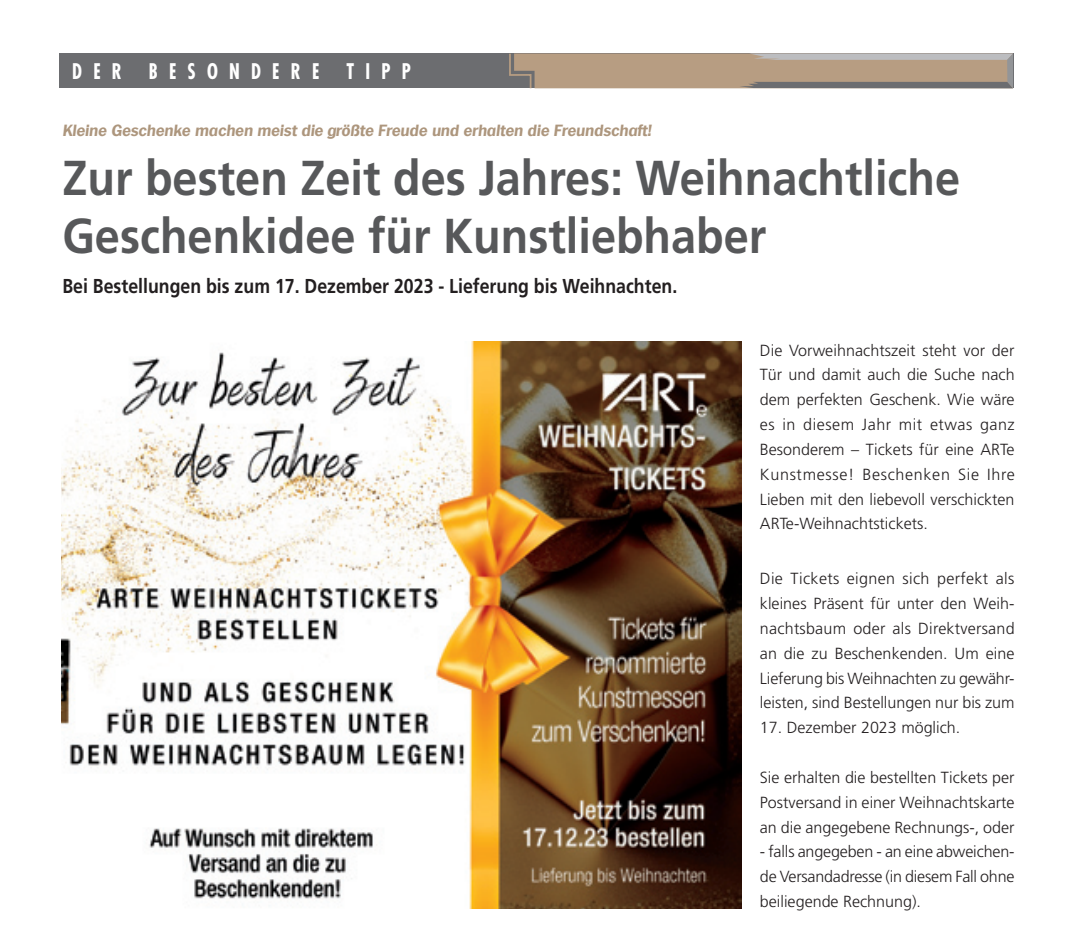
<style>
.page{position:relative;width:1087px;height:945px;background:#fff}
.page>*{position:absolute;margin:0;border:0;box-sizing:border-box;transform-origin:0 0}
.t1{font:700 49px/58.8px "Frutiger";color:#57585a;scale:.92 1}
.t2{font:700 condensed 21px "Futura";letter-spacing:.6em;color:#fff;scale:.89 1}
.t3{font:700 20.12px "Frutiger";color:#231f20;scale:.88 1}
.t4{font:300 16.1px/24.8px "Frutiger";color:#231f20;text-align:justify}
.t5{font:italic 700 15.75px "Futon";color:#ad967d}
</style>
<div class="page">
<div style="left:59px;top:54px;width:954px;height:34px;background:#6c6d70"></div>
<svg style="left:508px;top:53px;width:505px;height:36px;background:#ae9b87"></svg>
<img style="left:62px;top:341px;width:680px;height:567px">
<h2 class="t2" style="left:72px;top:58px;width:57px">DER</h2>
<h2 class="t2" style="left:149px;top:58px;width:193px">BESONDERE</h2>
<h2 class="t2" style="left:346px;top:58px;width:74px">TIPP</h2>
<p class="t5" style="left:62px;top:121px;width:590px">Kleine Geschenke machen meist die größte Freude und erhalten die Freundschaft!</p>
<h1 class="t1" style="left:62px;top:148px;width:977px">Zur besten Zeit des Jahres: Weihnachtliche<br>Geschenkidee für Kunstliebhaber</h1>
<p class="t3" style="left:62px;top:274px;width:700px">Bei Bestellungen bis zum 17. Dezember 2023 - Lieferung bis Weihnachten.</p>
<p class="t4" style="left:760px;top:337px;width:256px">Die Vorweihnachtszeit steht vor der Tür und damit auch die Suche nach dem perfekten Geschenk. Wie wäre es in diesem Jahr mit etwas ganz Besonderem – Tickets für eine ARTe Kunstmesse! Beschenken Sie Ihre Lieben mit den liebevoll verschickten ARTe-Weihnachtstickets.</p>
<p class="t4" style="left:760px;top:566px;width:256px">Die Tickets eignen sich perfekt als kleines Präsent für unter den Weih&shy;nachtsbaum oder als Direktversand an die zu Beschenkenden. Um eine Lieferung bis Weihnachten zu gewähr&shy;leisten, sind Bestellungen nur bis zum</p>
<p class="t4" style="left:760px;top:715px;width:202px">17. Dezember 2023 möglich.</p>
<p class="t4" style="left:760px;top:765px;width:256px">Sie erhalten die bestellten Tickets per Postversand in einer Weihnachtskarte an die angegebene Rechnungs-, oder</p>
<p class="t4" style="left:760px;top:839px;width:256px">- falls angegeben - an eine abweichen&shy;de Versandadresse (in diesem Fall ohne beiliegende Rechnung).</p>
</div>
